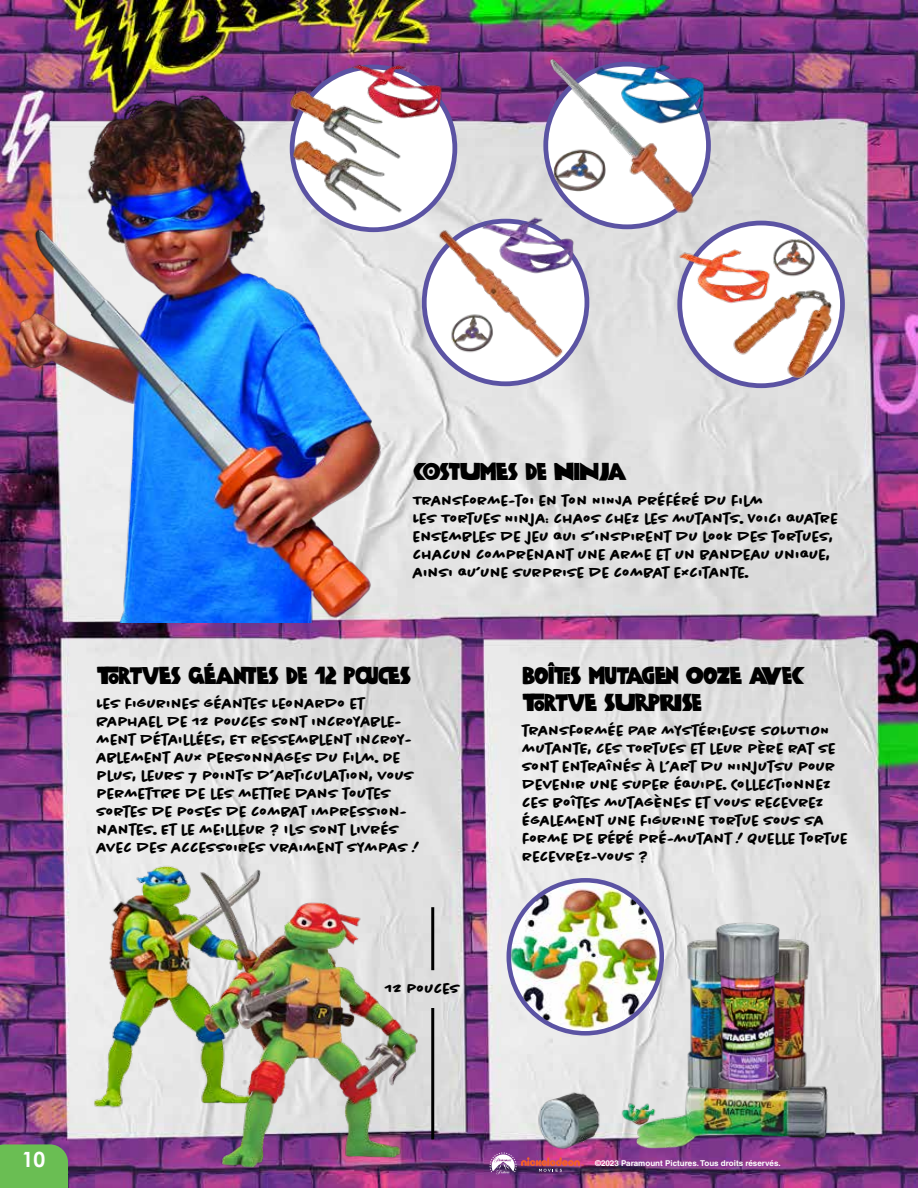
<style>
.page{position:relative;width:918px;height:1188px;background:#fff}
.page>*{position:absolute;margin:0;border:0;box-sizing:border-box;transform-origin:0 0}
.t1{font:22.5px/27px "Kokoschka";color:#000}
.t2{font:700 21px "Century Gothic";color:#fff}
.t3{font:700 15px/18px "Chantal";color:#000}
.t4{font:700 8.1px "Helvetica";color:#fff}
</style>
<div class="page">
<img style="left:0;top:0;width:918px;height:1188px">
<img style="left:0;top:87px;width:467px;height:536px">
<img style="left:40px;top:843px;width:271px;height:272px">
<img style="left:174px;top:898px;width:271px;height:272px">
<img style="left:659px;top:932px;width:179px;height:83px">
<img style="left:695px;top:909px;width:109px;height:106px">
<img style="left:475px;top:1015px;width:377px;height:173px">
<img style="left:509px;top:880px;width:153px;height:153px;border-radius:76px">
<div style="left:507px;top:878px;width:157px;height:158px;border:4px solid #5b53a3;border-radius:50%"></div>
<hr style="left:431px;top:1008px;width:3px;height:131px;background:#000">
<hr style="left:431px;top:907px;width:3px;height:63px;background:#000">
<img style="left:542px;top:48px;width:169px;height:169px">
<img style="left:418px;top:208px;width:168px;height:169px">
<img style="left:675px;top:220px;width:168px;height:168px">
<img style="left:281px;top:53px;width:168px;height:169px">
<img style="left:489px;top:1152px;width:95px;height:23px">
<div style="left:0;top:1144px;width:68px;height:44px;background:#6abe53"></div>
<h1 class="t1" style="left:414px;top:458px;width:215px">COSTUMES DE NINJA</h1>
<p class="t3" style="left:414px;top:491px;width:427px">Transforme-toi en ton NINJa préféré du film<br>Les Tortues Ninja: chaos chez les mutants. Voici quatre ensembles de jeu qui s’inspirent du look des tortues, chacun comprenant une arme et un bandeau unique, ainsi qu’une surprise de combat excitante.</p>
<h1 class="t1" style="left:97px;top:662px;width:315px">TORTUES GÉANTES DE 12 POUCES</h1>
<p class="t3" style="left:97px;top:695px;width:324px">Les figurines géantes Leonardo et Raphael de 12 pouces sont incroyable&shy;ment détaillées, ET ressemblent incroy&shy;ablement aux personnages du film. De plus, leurs 7 points d’articulation, vous permetTRE de les mettre dans toutes sortes de poses de combat impression&shy;nantes. Et le meilleur ? Ils sont livrés avec des accessoires vraiment sympas !</p>
<p class="t3" style="left:386px;top:979px;width:76px">12 pouces</p>
<h1 class="t1" style="left:523px;top:662px;width:283px">BOÎTES MUTAGEN OOZE AVEC<br>TORTUE SURPRISE</h1>
<p class="t3" style="left:523px;top:722px;width:327px">transformée PAr mystérieuSE SOLUTION mutantE, ces Tortues et leur père rat se sont entraînés à l’art du Ninjutsu pour devenir une super équipe. Collectionnez ces boîtes mutagènes et vous recevrez également une figurine Tortue sous sa forme de bébé pré-mutant ! Quelle tortue recevrez-vous ?</p>
<h2 class="t2" style="left:22px;top:1144px;width:25px">10</h2>
<p class="t4" style="left:595px;top:1158px;width:187px">©2023 Paramount Pictures. Tous droits réservés.</p>
</div>
